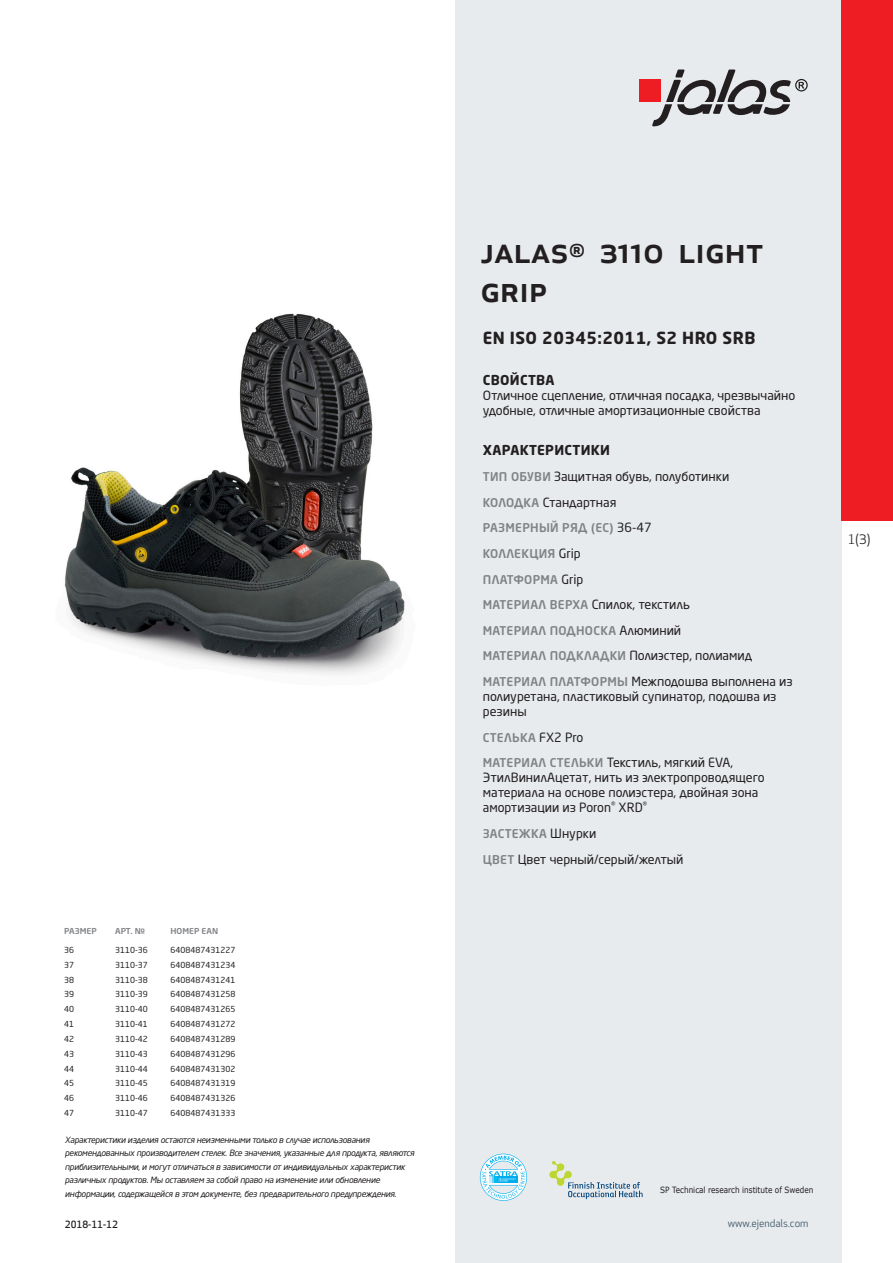
<style>
.page{position:relative;width:893px;height:1263px;background:#fff}
.page>*{position:absolute;margin:0;border:0;box-sizing:border-box;transform-origin:0 0}
.prodname{font:500 36px/39px "Apex New";color:#231f20}
.Funktion_body{font:700 16.5px "Neo Sans Pro Cyr";letter-spacing:.025em;color:#231f20}
.Funktion_body-2{font:700 13.5px "Neo Sans Pro Cyr";letter-spacing:.025em;color:#231f20}
.t1{font:12.75px "Apex New";color:#231f20}
.Funktion_body-3{font:12.6px/15px "Neo Sans Pro Cyr";color:#231f20}
.Funktion_body-4{font:500 12px "Neo Sans Pro Cyr";letter-spacing:.025em;color:#808285}
.t2{font:10.5px "Apex New";color:#405968}
.Sidfot_datum{font:500 9.75px "Apex New";color:#231f20}
.t3{font:italic 8.55px/13.5px "Neo Sans Pro Cyr";letter-spacing:-.025em;color:#231f20}
.t4{font:8.55px "Verdana";color:#231f20;scale:.85 1}
.ArticleTable_body{font:8.25px "Neo Sans Pro Cyr";color:#231f20}
.ArticeTable_header{font:500 8.1px "Neo Sans Pro Cyr";color:#808285;scale:1.06 1}
.s1{font-weight:500;font-size:12px;color:#808285}
.s2{font-weight:400;font-size:12.6px;color:#231f20}
</style>
<div class="page">
<div style="left:455px;top:0;width:387px;height:1263px;background:#e8ebee"></div>
<svg style="left:549px;top:1161px;width:94px;height:38px"></svg>
<svg style="left:480px;top:1154px;width:47px;height:47px"></svg>
<div style="left:639px;top:80px;width:22px;height:22px;background:#ee1d23"></div>
<svg style="left:652px;top:70px;width:156px;height:56px"></svg>
<div style="left:842px;top:0;width:51px;height:520px;background:#ee1d23"></div>
<img style="left:64px;top:313px;width:341px;height:362px">
<p class="ArticeTable_header" style="left:64px;top:926px;width:32px">РАЗМЕР</p>
<p class="ArticeTable_header" style="left:115px;top:926px;width:30px">АРТ. №</p>
<p class="ArticeTable_header" style="left:171px;top:926px;width:46px">НОМЕР EAN</p>
<p class="ArticleTable_body" style="left:64px;top:945px;width:11px">36</p>
<p class="ArticleTable_body" style="left:115px;top:945px;width:34px">3110-36</p>
<p class="ArticleTable_body" style="left:171px;top:945px;width:66px">6408487431227</p>
<p class="ArticleTable_body" style="left:64px;top:960px;width:11px">37</p>
<p class="ArticleTable_body" style="left:115px;top:960px;width:34px">3110-37</p>
<p class="ArticleTable_body" style="left:171px;top:960px;width:66px">6408487431234</p>
<p class="ArticleTable_body" style="left:64px;top:974px;width:11px">38</p>
<p class="ArticleTable_body" style="left:115px;top:974px;width:34px">3110-38</p>
<p class="ArticleTable_body" style="left:171px;top:974px;width:66px">6408487431241</p>
<p class="ArticleTable_body" style="left:64px;top:989px;width:11px">39</p>
<p class="ArticleTable_body" style="left:115px;top:989px;width:34px">3110-39</p>
<p class="ArticleTable_body" style="left:171px;top:989px;width:66px">6408487431258</p>
<p class="ArticleTable_body" style="left:64px;top:1004px;width:11px">40</p>
<p class="ArticleTable_body" style="left:115px;top:1004px;width:34px">3110-40</p>
<p class="ArticleTable_body" style="left:171px;top:1004px;width:66px">6408487431265</p>
<p class="ArticleTable_body" style="left:64px;top:1019px;width:11px">41</p>
<p class="ArticleTable_body" style="left:115px;top:1019px;width:34px">3110-41</p>
<p class="ArticleTable_body" style="left:171px;top:1019px;width:66px">6408487431272</p>
<p class="ArticleTable_body" style="left:64px;top:1034px;width:11px">42</p>
<p class="ArticleTable_body" style="left:115px;top:1034px;width:34px">3110-42</p>
<p class="ArticleTable_body" style="left:171px;top:1034px;width:66px">6408487431289</p>
<p class="ArticleTable_body" style="left:64px;top:1049px;width:11px">43</p>
<p class="ArticleTable_body" style="left:115px;top:1049px;width:34px">3110-43</p>
<p class="ArticleTable_body" style="left:171px;top:1049px;width:66px">6408487431296</p>
<p class="ArticleTable_body" style="left:64px;top:1063px;width:11px">44</p>
<p class="ArticleTable_body" style="left:115px;top:1063px;width:34px">3110-44</p>
<p class="ArticleTable_body" style="left:171px;top:1063px;width:66px">6408487431302</p>
<p class="ArticleTable_body" style="left:64px;top:1078px;width:11px">45</p>
<p class="ArticleTable_body" style="left:115px;top:1078px;width:34px">3110-45</p>
<p class="ArticleTable_body" style="left:171px;top:1078px;width:66px">6408487431319</p>
<p class="ArticleTable_body" style="left:64px;top:1093px;width:11px">46</p>
<p class="ArticleTable_body" style="left:115px;top:1093px;width:34px">3110-46</p>
<p class="ArticleTable_body" style="left:171px;top:1093px;width:66px">6408487431326</p>
<p class="ArticleTable_body" style="left:64px;top:1108px;width:11px">47</p>
<p class="ArticleTable_body" style="left:115px;top:1108px;width:34px">3110-47</p>
<p class="ArticleTable_body" style="left:171px;top:1108px;width:66px">6408487431333</p>
<p class="t3" style="left:65px;top:1132px;width:351px">Характеристики изделия остаются неизменными только в случае использования рекомендованных производителем стелек. Все значения, указанные для продукта, являются приблизительными, и могут отличаться в зависимости от индивидуальных характеристик различных продуктов. Мы оставляем за собой право на изменение или обновление информации, содержащейся в этом документе, без предварительного предупреждения.</p>
<p class="Sidfot_datum" style="left:65px;top:1218px;width:54px">2018-11-12</p>
<p class="prodname" style="left:480px;top:230px;width:285px">JALAS<sup>®</sup> 3110 Light<br>Grip</p>
<p class="Funktion_body" style="left:483px;top:327px;width:274px">EN ISO 20345:2011, S2 HRO SRB</p>
<p class="Funktion_body-2" style="left:483px;top:371px;width:73px">СВОЙСТВА</p>
<p class="Funktion_body-3" style="left:483px;top:387px;width:314px">Отличное сцепление, отличная посадка, чрезвычайно удобные, отличные амортизационные свойства</p>
<p class="Funktion_body-2" style="left:483px;top:442px;width:129px">ХАРАКТЕРИСТИКИ</p>
<p class="Funktion_body-3" style="left:483px;top:469px;width:248px"><span class="s1">ТИП ОБУВИ</span> Защитная обувь, полуботинки</p>
<p class="Funktion_body-3" style="left:483px;top:494px;width:135px"><span class="s1">КОЛОДКА</span> Стандартная</p>
<p class="Funktion_body-4" style="left:483px;top:520px;width:170px">РАЗМЕРНЫЙ РЯД (EC) <span class="s2">36-47</span></p>
<p class="Funktion_body-4" style="left:483px;top:546px;width:99px">КОЛЛЕКЦИЯ <span class="s2">Grip</span></p>
<p class="Funktion_body-4" style="left:483px;top:571px;width:102px">ПЛАТФОРМА <span class="s2">Grip</span></p>
<p class="Funktion_body-3" style="left:483px;top:597px;width:209px"><span class="s1">МАТЕРИАЛ ВЕРХА</span> Спилок, текстиль</p>
<p class="Funktion_body-4" style="left:483px;top:623px;width:200px">МАТЕРИАЛ ПОДНОСКА <span class="s2">Алюминий</span></p>
<p class="Funktion_body-3" style="left:483px;top:648px;width:271px"><span class="s1">МАТЕРИАЛ ПОДКЛАДКИ</span> Полиэстер, полиамид</p>
<p class="Funktion_body-3" style="left:483px;top:674px;width:311px"><span class="s1">МАТЕРИАЛ ПЛАТФОРМЫ</span> Межподошва выполнена из полиуретана, пластиковый супинатор, подошва из резины</p>
<p class="Funktion_body-4" style="left:483px;top:730px;width:102px">СТЕЛЬКА <span class="s2">FX2 Pro</span></p>
<p class="Funktion_body-3" style="left:483px;top:755px;width:283px"><span class="s1">МАТЕРИАЛ СТЕЛЬКИ</span> Текстиль, мягкий EVA, ЭтилВинилАцетат, нить из электропроводящего материала на основе полиэстера, двойная зона амортизации из Poron<sup>®</sup> XRD<sup>®</sup></p>
<p class="Funktion_body-4" style="left:483px;top:826px;width:115px">ЗАСТЕЖКА <span class="s2">Шнурки</span></p>
<p class="Funktion_body-3" style="left:483px;top:851px;width:202px"><span class="s1">ЦВЕТ</span> Цвет черный/серый/желтый</p>
<p class="t1" style="left:848px;top:531px;width:24px">1(3)</p>
<p class="t4" style="left:660px;top:1184px;width:182px">SP Technical research institute of Sweden</p>
<p class="t2" style="left:728px;top:1217px;width:82px">www.ejendals.com</p>
</div>
